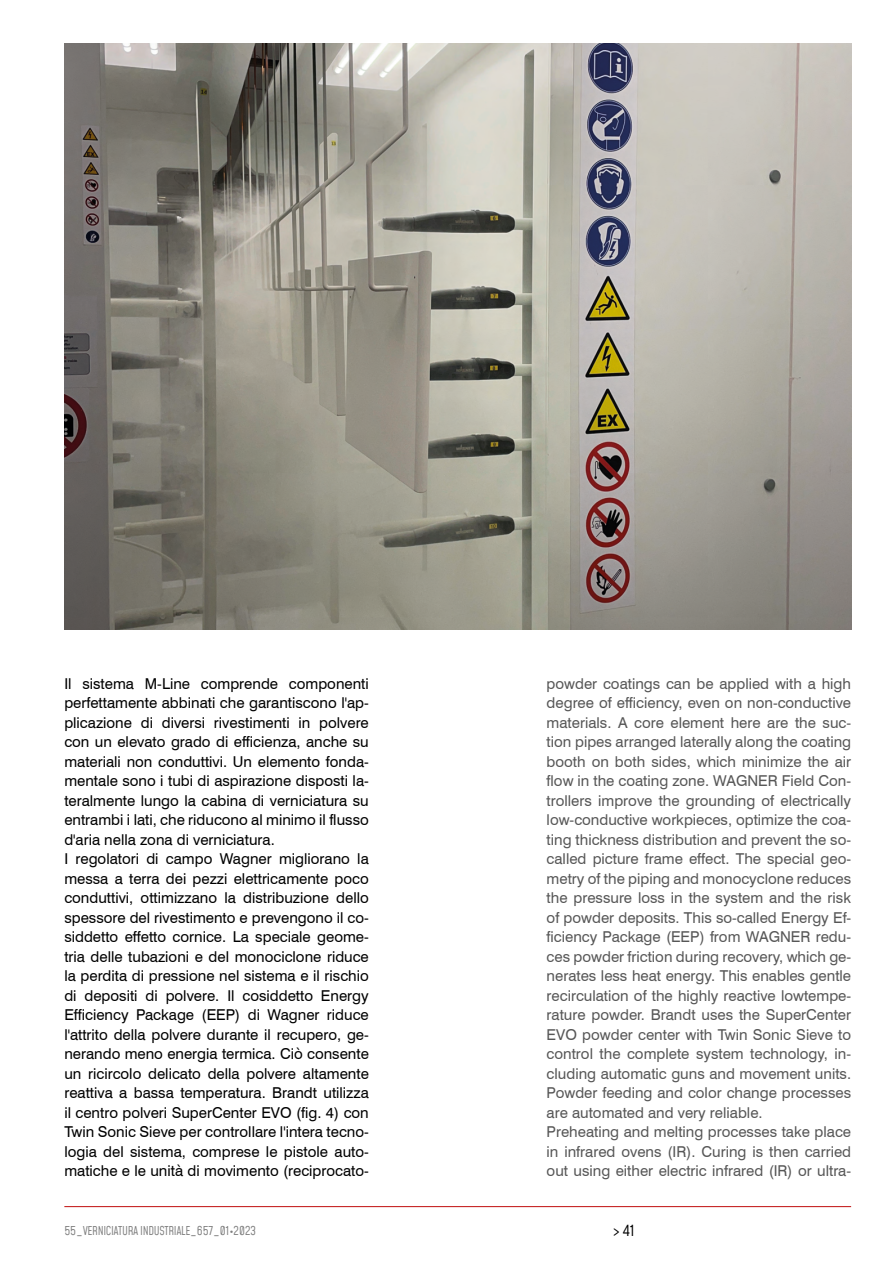
<style>
.page{position:relative;width:892px;height:1262px;background:#fff}
.page>*{position:absolute;margin:0;border:0;box-sizing:border-box;transform-origin:0 0}
.TESTO_ITA{font:15px/19.5px "Swiss 721 BT";color:#000;text-align:justify}
.TESTO_ENG{font:15px/19.5px "Swiss 721 BT";color:#575757;text-align:justify}
.t1{font:15px "Mohave";color:#000}
.t2{font:12px "Mohave";letter-spacing:-.03em;color:#808080}
</style>
<div class="page">
<hr style="left:64px;top:1206px;width:787px;height:1px;background:#c00e0e">
<img style="left:64px;top:43px;width:787px;height:587px">
<p class="TESTO_ITA" style="left:64px;top:673px;width:306px">Il sistema M-Line comprende componenti perfettamente abbinati che garantiscono l'ap&shy;plicazione di diversi rivestimenti in polvere con un elevato grado di efficienza, anche su materiali non conduttivi. Un elemento fonda&shy;mentale sono i tubi di aspirazione disposti la&shy;teralmente lungo la cabina di verniciatura su entrambi i lati, che riducono al minimo il flusso d'aria nella zona di verniciatura.</p>
<p class="TESTO_ITA" style="left:64px;top:849px;width:306px">I regolatori di campo Wagner migliorano la messa a terra dei pezzi elettricamente poco conduttivi, ottimizzano la distribuzione dello spessore del rivestimento e prevengono il co&shy;siddetto effetto cornice. La speciale geome&shy;tria delle tubazioni e del monociclone riduce la perdita di pressione nel sistema e il rischio di depositi di polvere. Il cosiddetto Energy Efficiency Package (EEP) di Wagner riduce l'attrito della polvere durante il recupero, ge&shy;nerando meno energia termica. Ciò consente un ricircolo delicato della polvere altamente reattiva a bassa temperatura. Brandt utilizza il centro polveri SuperCenter EVO (fig. 4) con Twin Sonic Sieve per controllare l'intera tecno&shy;logia del sistema, comprese le pistole auto&shy;matiche e le unità di movimento (reciprocato-</p>
<p class="TESTO_ENG" style="left:547px;top:673px;width:306px">powder coatings can be applied with a high degree of efficiency, even on non-conductive materials. A core element here are the suc&shy;tion pipes arranged laterally along the coating booth on both sides, which minimize the air flow in the coating zone. WAGNER Field Con&shy;trollers improve the grounding of electrically low-conductive workpieces, optimize the coa&shy;ting thickness distribution and prevent the so&shy;called picture frame effect. The special geo&shy;metry of the piping and monocyclone reduces the pressure loss in the system and the risk of powder deposits. This so-called Energy Ef&shy;ficiency Package (EEP) from WAGNER redu&shy;ces powder friction during recovery, which ge&shy;nerates less heat energy. This enables gentle recirculation of the highly reactive lowtempe&shy;rature powder. Brandt uses the SuperCenter EVO powder center with Twin Sonic Sieve to control the complete system technology, in&shy;cluding automatic guns and movement units.<br>Powder feeding and color change processes are automated and very reliable.</p>
<p class="TESTO_ENG" style="left:547px;top:1122px;width:306px">Preheating and melting processes take place in infrared ovens (IR). Curing is then carried out using either electric infrared (IR) or ultra-</p>
<p class="t2" style="left:64px;top:1223px;width:193px">55_VERNICIATURA INDUSTRIALE_657_01•2023</p>
<p class="t1" style="left:613px;top:1221px;width:23px">&gt; 41</p>
</div>
